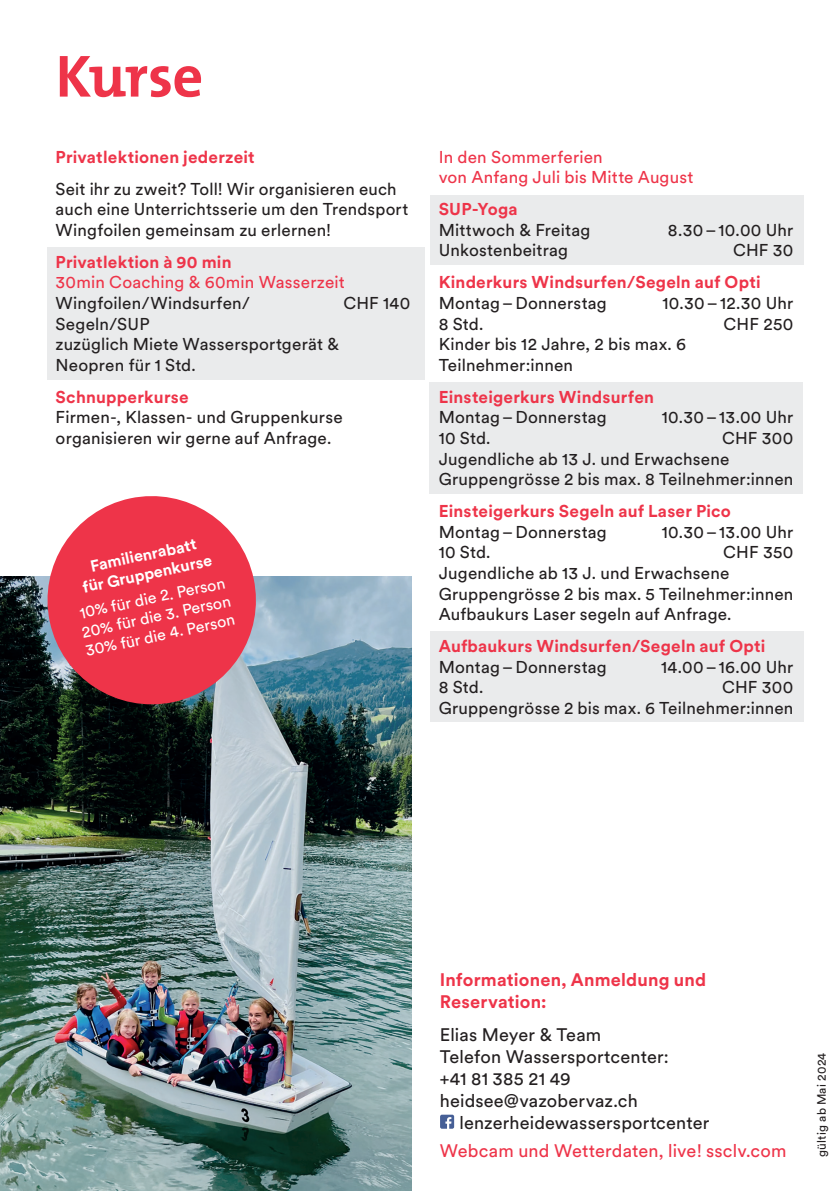
<style>
.page{position:relative;width:840px;height:1191px;background:#fff}
.page>*{position:absolute;margin:0;border:0;box-sizing:border-box;transform-origin:0 0}
.t1{font:700 60px "The Mix B7";letter-spacing:-.02em;color:#ee3449}
.t2{font:18px/22px "Circulargraubuenden";letter-spacing:.01em;color:#231f20}
.t3{font:700 18px/22px "Circulargraubuenden";letter-spacing:.01em;color:#ee3449}
.t4{font:18px "Circulargraubuenden";letter-spacing:.01em;color:#ee3449}
.t5{font:17px/20.6px "Circulargraubuenden";letter-spacing:.01em;color:#231f20}
.t6{font:700 17px "Circulargraubuenden";letter-spacing:.015em;color:#ee3449}
.t7{font:17px/20.6px "Circulargraubuenden";letter-spacing:.01em;color:#ee3449}
.t8{font:16px/19px "Circulargraubuenden";color:#fff}
.t9{font:700 16px/19px "Circulargraubuenden";color:#fff;text-align:center}
.t10{font:12px "Circulargraubuenden";letter-spacing:.02em;color:#231f20}
</style>
<div class="page">
<svg style="left:440px;top:1114px;width:14px;height:14px"></svg>
<div style="left:47px;top:248px;width:377px;height:132px;background:#eaebec"></div>
<div style="left:430px;top:195px;width:373px;height:70px;background:#eaebec"></div>
<div style="left:429px;top:382px;width:373px;height:111px;background:#eaebec"></div>
<div style="left:430px;top:631px;width:373px;height:91px;background:#eaebec"></div>
<img style="left:0;top:576px;width:411px;height:615px">
<svg style="left:38px;top:496px;width:227px;height:218px;background:#d55968"></svg>
<h1 class="t1" style="left:56px;top:45px;width:149px">Kurse</h1>
<p class="t6" style="left:56px;top:145px;width:200px">Privatlektionen jederzeit</p>
<p class="t5" style="left:56px;top:177px;width:354px">Seit ihr zu zweit? Toll! Wir organisieren euch auch eine Unterrichtsserie um den Trendsport<br>Wingfoilen gemeinsam zu erlernen!</p>
<p class="t6" style="left:56px;top:250px;width:177px">Privatlektion à 90 min</p>
<p class="t7" style="left:56px;top:271px;width:290px">30min Coaching &amp; 60min Wasserzeit</p>
<p class="t5" style="left:56px;top:292px;width:196px">Wingfoilen/Windsurfen/</p>
<p class="t5" style="left:343px;top:292px;width:68px">CHF 140</p>
<p class="t5" style="left:56px;top:312px;width:285px">Segeln/SUP<br>zuzüglich Miete Wassersportgerät &amp;<br>Neopren für 1 Std.</p>
<p class="t6" style="left:56px;top:385px;width:134px">Schnupperkurse</p>
<p class="t5" style="left:56px;top:406px;width:288px">Firmen-, Klassen- und Gruppenkurse organisieren wir gerne auf Anfrage.</p>
<p class="t9" style="left:77px;top:558px;width:133px;rotate:-12deg">Familienrabatt für Gruppenkurse</p>
<p class="t8" style="left:76px;top:603px;width:154px;rotate:-12deg">10% für die 2. Person<br>20% für die 3. Person<br>30% für die 4. Person</p>
<p class="t7" style="left:438px;top:146px;width:256px">In den Sommerferien<br>von Anfang Juli bis Mitte August</p>
<p class="t6" style="left:438px;top:197px;width:80px">SUP-Yoga</p>
<p class="t5" style="left:438px;top:219px;width:153px">Mittwoch &amp; Freitag</p>
<p class="t5" style="left:667px;top:219px;width:127px">8.30–10.00 Uhr</p>
<p class="t5" style="left:438px;top:239px;width:131px">Unkostenbeitrag</p>
<p class="t5" style="left:732px;top:239px;width:62px">CHF 30</p>
<p class="t6" style="left:438px;top:271px;width:323px">Kinderkurs Windsurfen/Segeln auf Opti</p>
<p class="t5" style="left:438px;top:292px;width:169px">Montag–Donnerstag</p>
<p class="t5" style="left:662px;top:292px;width:132px">10.30–12.30 Uhr</p>
<p class="t5" style="left:438px;top:312px;width:46px">8 Std.</p>
<p class="t5" style="left:723px;top:312px;width:71px">CHF 250</p>
<p class="t5" style="left:438px;top:333px;width:249px">Kinder bis 12 Jahre, 2 bis max. 6<br>Teilnehmer:innen</p>
<p class="t6" style="left:438px;top:385px;width:217px">Einsteigerkurs Windsurfen</p>
<p class="t5" style="left:438px;top:406px;width:169px">Montag–Donnerstag</p>
<p class="t5" style="left:661px;top:406px;width:133px">10.30–13.00 Uhr</p>
<p class="t5" style="left:438px;top:427px;width:53px">10 Std.</p>
<p class="t5" style="left:438px;top:427px;width:356px;text-indent:283px">CHF 300<br>Jugendliche ab 13 J. und Erwachsene<br>Gruppengrösse 2 bis max. 8 Teilnehmer:innen</p>
<p class="t6" style="left:438px;top:499px;width:293px">Einsteigerkurs Segeln auf Laser Pico</p>
<p class="t5" style="left:438px;top:521px;width:169px">Montag–Donnerstag</p>
<p class="t5" style="left:661px;top:521px;width:133px">10.30–13.00 Uhr</p>
<p class="t5" style="left:438px;top:541px;width:53px">10 Std.</p>
<p class="t5" style="left:438px;top:541px;width:356px;text-indent:284px">CHF 350<br>Jugendliche ab 13 J. und Erwachsene<br>Gruppengrösse 2 bis max. 5 Teilnehmer:innen<br>Aufbaukurs Laser segeln auf Anfrage.</p>
<p class="t6" style="left:438px;top:634px;width:328px">Aufbaukurs Windsurfen/Segeln auf Opti</p>
<p class="t5" style="left:438px;top:656px;width:169px">Montag–Donnerstag</p>
<p class="t5" style="left:660px;top:656px;width:134px">14.00–16.00 Uhr</p>
<p class="t5" style="left:438px;top:676px;width:46px">8 Std.</p>
<p class="t5" style="left:438px;top:676px;width:356px;text-align:right">CHF 300<br>Gruppengrösse 2 bis max. 6 Teilnehmer:innen</p>
<p class="t3" style="left:439px;top:967px;width:268px">Informationen, Anmeldung und<br>Reservation:</p>
<p class="t2" style="left:439px;top:1023px;width:230px">Elias Meyer &amp; Team<br>Telefon Wassersportcenter: +41 81 385 21 49 heidsee@vazobervaz.ch</p>
<p class="t2" style="left:459px;top:1111px;width:251px">lenzerheidewassersportcenter</p>
<p class="t4" style="left:439px;top:1138px;width:348px">Webcam und Wetterdaten, live! ssclv.com</p>
<p class="t10" style="left:813px;top:1157px;width:106px;rotate:-90deg">gültig ab Mai 2024</p>
</div>
